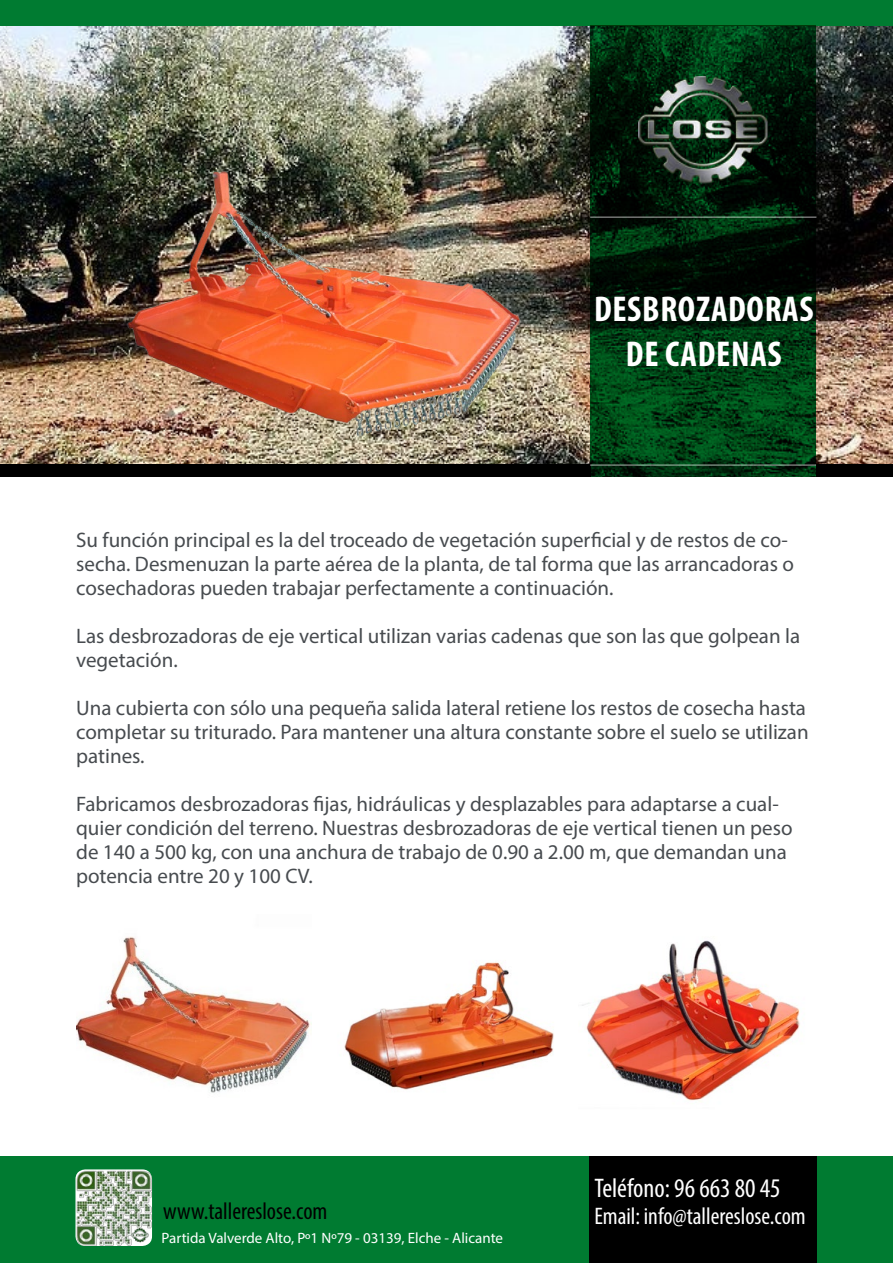
<style>
.page{position:relative;width:893px;height:1263px;background:#fff}
.page>*{position:absolute;margin:0;border:0;box-sizing:border-box;transform-origin:0 0}
.t1{font:700 condensed 36px/45px "Myriad Pro";letter-spacing:.02em;color:#fff;text-align:center}
.t2{font:condensed 27px "Myriad Pro";color:#fff}
.t3{font:condensed 24px "Myriad Pro";color:#fff}
.t4{font:condensed 24px "Myriad Pro";color:#000}
.t5{font:21px/24px "Myriad Pro";color:#474b4f}
.t6{font:15px "Myriad Pro";color:#fff}
</style>
<div class="page">
<img style="left:0;top:26px;width:893px;height:438px">
<div style="left:0;top:464px;width:590px;height:13px;background:#000"></div>
<div style="left:0;top:0;width:893px;height:26px;background:#007b31"></div>
<svg style="left:590px;top:26px;width:226px;height:451px;background:#00290d"></svg>
<div style="left:816px;top:464px;width:77px;height:13px;background:#000"></div>
<img style="left:639px;top:76px;width:128px;height:107px">
<hr style="left:590px;top:217px;width:226px;height:1px;background:#fff">
<hr style="left:590px;top:464px;width:226px;height:2px;background:#fff">
<img style="left:344px;top:962px;width:210px;height:128px">
<img style="left:126px;top:109px;width:398px;height:349px">
<img style="left:582px;top:940px;width:218px;height:162px">
<img style="left:77px;top:936px;width:235px;height:157px">
<div style="left:0;top:1157px;width:893px;height:106px;background:#007b31"></div>
<div style="left:589px;top:1157px;width:228px;height:106px;background:#000"></div>
<img style="left:75px;top:1169px;width:77px;height:77px">
<h1 class="t1" style="left:594px;top:286px;width:221px">DESBROZADORAS<br>DE CADENAS</h1>
<p class="t5" style="left:76px;top:527px;width:719px">Su función principal es la del troceado de vegetación superficial y de restos de co&shy;secha. Desmenuzan la parte aérea de la planta, de tal forma que las arrancadoras o cosechadoras pueden trabajar perfectamente a continuación.</p>
<p class="t5" style="left:76px;top:623px;width:725px">Las desbrozadoras de eje vertical utilizan varias cadenas que son las que golpean la vegetación.</p>
<p class="t5" style="left:76px;top:695px;width:734px">Una cubierta con sólo una pequeña salida lateral retiene los restos de cosecha hasta completar su triturado. Para mantener una altura constante sobre el suelo se utilizan patines.</p>
<p class="t5" style="left:76px;top:791px;width:718px">Fabricamos desbrozadoras fijas, hidráulicas y desplazables para adaptarse a cual&shy;quier condición del terreno. Nuestras desbrozadoras de eje vertical tienen un peso de 140 a 500 kg, con una anchura de trabajo de 0.90 a 2.00 m, que demandan una potencia entre 20 y 100 CV.</p>
<p class="t2" style="left:594px;top:1172px;width:188px">Teléfono: 96 663 80 45</p>
<p class="t4" style="left:163px;top:1196px;width:166px">www.tallereslose.com</p>
<p class="t3" style="left:594px;top:1202px;width:213px">Email: info@tallereslose.com</p>
<p class="t6" style="left:162px;top:1228px;width:343px">Partida Valverde Alto, Pº1 Nº79 - 03139, Elche - Alicante</p>
</div>
